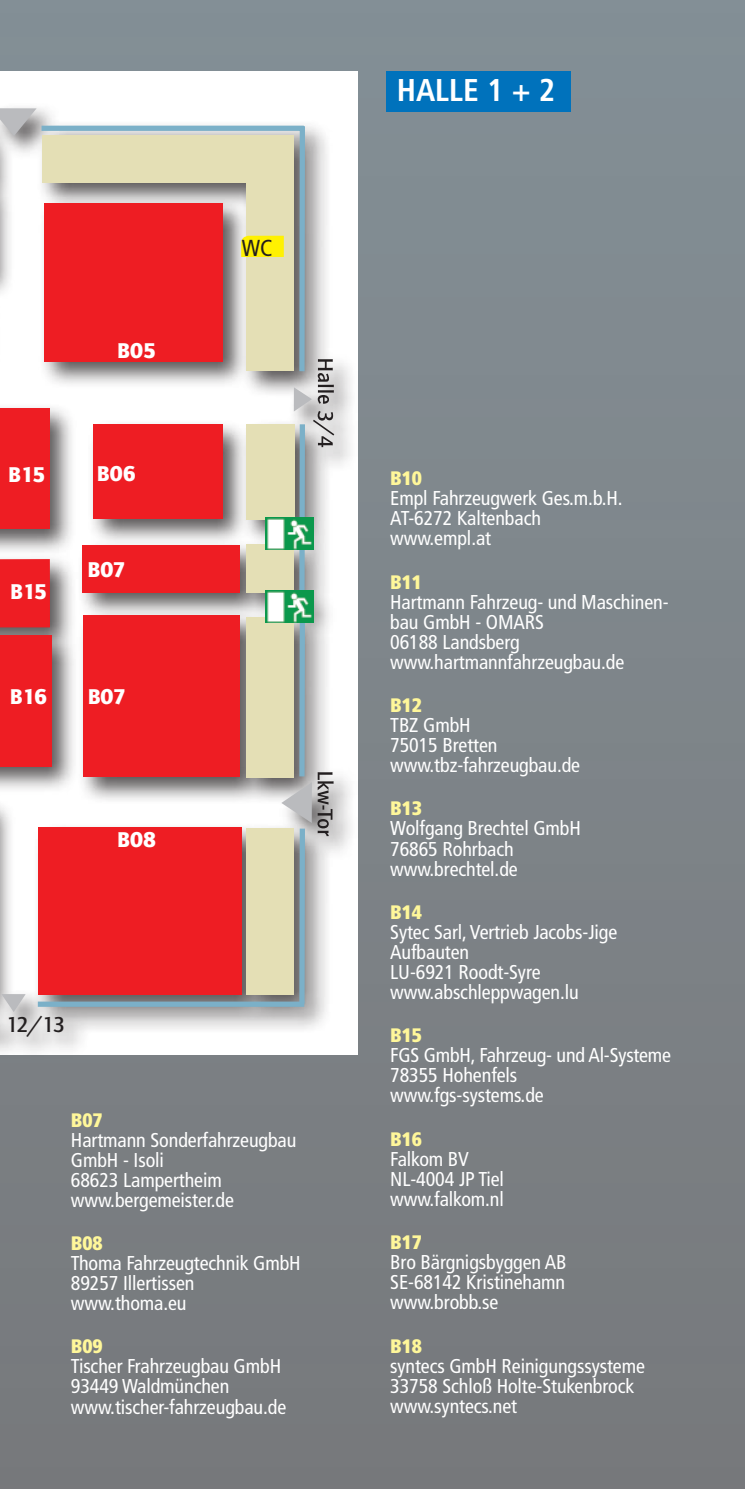
<style>
.page{position:relative;width:745px;height:1489px;background:#fff}
.page>*{position:absolute;margin:0;border:0;box-sizing:border-box;transform-origin:0 0}
.t1{font:700 condensed 31.5px "Frutiger";color:#fff}
.t2{font:condensed 23px "Frutiger";color:#231f20}
.t3{font:900 22.25px "Quay Itc T";color:#fff}
.t4{font:700 22.25px "Quay Itc T";color:#231f20}
.t5{font:condensed 20px/20px "Frutiger";letter-spacing:-.005em;color:#fff}
.t6{font:900 condensed 19.5px "Frutiger";letter-spacing:-.005em;color:#fff79a}
</style>
<div class="page">
<div style="left:0;top:0;width:744px;height:1488px;background:linear-gradient(to bottom,#859097,#77787b)"></div>
<div style="left:0;top:77px;width:359px;height:985px;background:#231f20;opacity:.75"></div>
<div style="left:42px;top:136px;width:206px;height:47px;background:#e4dfb5"></div>
<div style="left:44px;top:203px;width:178px;height:159px;background:#ee1d23"></div>
<div style="left:83px;top:615px;width:156px;height:162px;background:#ee1d23"></div>
<div style="left:38px;top:827px;width:203px;height:167px;background:#ee1d23"></div>
<div style="left:246px;top:828px;width:47px;height:166px;background:#e4dfb5"></div>
<div style="left:246px;top:424px;width:48px;height:95px;background:#e4dfb5"></div>
<div style="left:246px;top:136px;width:47px;height:235px;background:#e4dfb5"></div>
<div style="left:246px;top:616px;width:47px;height:161px;background:#e4dfb5"></div>
<div style="left:83px;top:545px;width:157px;height:47px;background:#ee1d23"></div>
<div style="left:93px;top:425px;width:129px;height:94px;background:#ee1d23"></div>
<div style="left:246px;top:544px;width:47px;height:49px;background:#e4dfb5"></div>
<hr style="left:0;top:126px;width:1px;height:236px;background:#7bb0c8">
<hr style="left:0;top:398px;width:1px;height:139px;background:#7bb0c8">
<svg style="left:0;top:108px;width:37px;height:28px"></svg>
<div style="left:41px;top:126px;width:262px;height:5px;background:#7bb0c8"></div>
<hr style="left:0;top:818px;width:1px;height:184px;background:#7bb0c8">
<svg style="left:0;top:994px;width:26px;height:18px"></svg>
<div style="left:38px;top:1001px;width:266px;height:5px;background:#7bb0c8"></div>
<div style="left:299px;top:424px;width:6px;height:169px;background:#7bb0c8"></div>
<div style="left:299px;top:126px;width:6px;height:245px;background:#7bb0c8"></div>
<div style="left:0;top:559px;width:50px;height:68px;background:#ee1d23"></div>
<div style="left:0;top:408px;width:49px;height:121px;background:#ee1d23"></div>
<div style="left:0;top:635px;width:51px;height:131px;background:#ee1d23"></div>
<div style="left:299px;top:616px;width:6px;height:160px;background:#7bb0c8"></div>
<div style="left:299px;top:828px;width:6px;height:175px;background:#7bb0c8"></div>
<svg style="left:281px;top:772px;width:52px;height:64px;background:#b0b0af"></svg>
<svg style="left:293px;top:359px;width:41px;height:88px;background:#b5b7b8"></svg>
<img style="left:265px;top:590px;width:48px;height:32px">
<img style="left:265px;top:517px;width:48px;height:33px">
<svg style="left:241px;top:236px;width:42px;height:21px"></svg>
<div style="left:385px;top:71px;width:185px;height:40px;background:#0072bc"></div>
<p class="t3" style="left:117px;top:337px;width:40px">B05</p>
<p class="t3" style="left:8px;top:461px;width:39px">B15</p>
<p class="t3" style="left:10px;top:578px;width:39px">B15</p>
<p class="t3" style="left:10px;top:683px;width:39px">B16</p>
<p class="t3" style="left:97px;top:461px;width:40px">B06</p>
<p class="t3" style="left:88px;top:556px;width:40px">B07</p>
<p class="t3" style="left:88px;top:683px;width:40px">B07</p>
<p class="t3" style="left:117px;top:826px;width:40px">B08</p>
<p class="t4" style="left:6px;top:1011px;width:60px">12/13</p>
<p class="t2" style="left:242px;top:234px;width:32px">WC</p>
<p class="t6" style="left:71px;top:1107px;width:33px">B07</p>
<p class="t5" style="left:71px;top:1129px;width:227px">Hartmann Sonderfahrzeugbau<br>GmbH - Isoli<br>68623 Lampertheim www.bergemeister.de</p>
<p class="t6" style="left:71px;top:1231px;width:33px">B08</p>
<p class="t5" style="left:71px;top:1253px;width:231px">Thoma Fahrzeugtechnik GmbH<br>89257 Illertissen www.thoma.eu</p>
<p class="t6" style="left:71px;top:1334px;width:33px">B09</p>
<p class="t5" style="left:71px;top:1356px;width:217px">Tischer Frahrzeugbau GmbH<br>93449 Waldmünchen www.tischer-fahrzeugbau.de</p>
<h1 class="t1" style="left:396px;top:72px;width:160px">HALLE 1 + 2</h1>
<p class="t6" style="left:390px;top:466px;width:33px">B10</p>
<p class="t5" style="left:390px;top:488px;width:234px">Empl Fahrzeugwerk Ges.m.b.H.<br>AT-6272 Kaltenbach www.empl.at</p>
<p class="t6" style="left:390px;top:570px;width:33px">B11</p>
<p class="t5" style="left:390px;top:591px;width:280px">Hartmann Fahrzeug- und Maschinen&shy;bau GmbH - OMARS<br>06188 Landsberg www.hartmannfahrzeugbau.de</p>
<p class="t6" style="left:390px;top:693px;width:33px">B12</p>
<p class="t5" style="left:390px;top:715px;width:191px">TBZ GmbH<br>75015 Bretten www.tbz-fahrzeugbau.de</p>
<p class="t6" style="left:390px;top:796px;width:33px">B13</p>
<p class="t5" style="left:390px;top:818px;width:192px">Wolfgang Brechtel GmbH<br>76865 Rohrbach www.brechtel.de</p>
<p class="t6" style="left:390px;top:900px;width:33px">B14</p>
<p class="t5" style="left:390px;top:922px;width:228px">Sytec Sarl, Vertrieb Jacobs-Jige<br>Aufbauten<br>LU-6921 Roodt-Syre www.abschleppwagen.lu</p>
<p class="t6" style="left:390px;top:1023px;width:33px">B15</p>
<p class="t5" style="left:390px;top:1045px;width:282px">FGS GmbH, Fahrzeug- und Al-Systeme<br>78355 Hohenfels www.fgs-systems.de</p>
<p class="t6" style="left:390px;top:1127px;width:33px">B16</p>
<p class="t5" style="left:390px;top:1148px;width:115px">Falkom BV<br>NL-4004 JP Tiel www.falkom.nl</p>
<p class="t6" style="left:390px;top:1230px;width:33px">B17</p>
<p class="t5" style="left:390px;top:1252px;width:178px;text-align:justify">Bro Bärgnigsbyggen AB SE-68142 Kristinehamn www.brobb.se</p>
<p class="t6" style="left:390px;top:1333px;width:33px">B18</p>
<p class="t5" style="left:390px;top:1355px;width:256px">syntecs GmbH Reinigungssysteme<br>33758 Schloß Holte-Stukenbrock www.syntecs.net</p>
</div>
